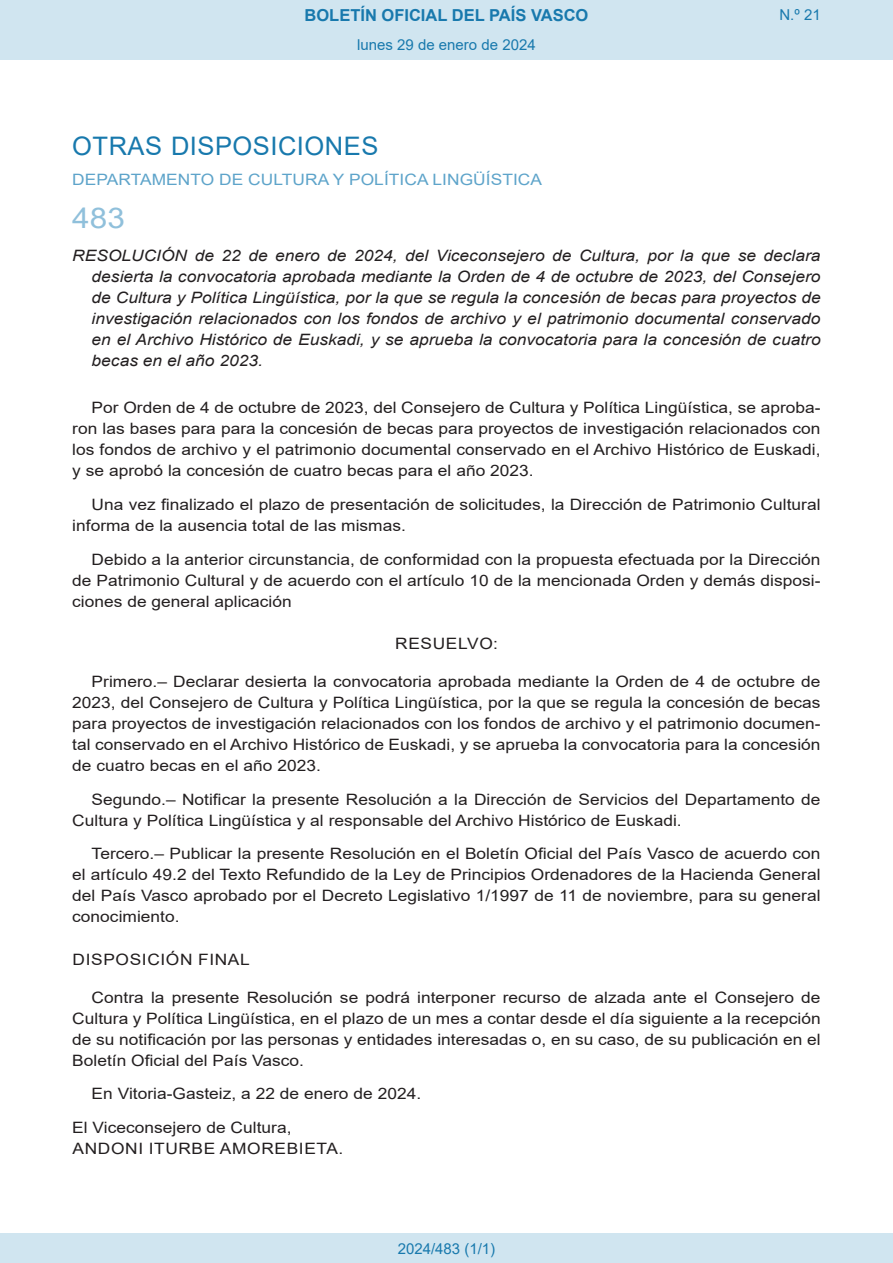
<style>
.page{position:relative;width:893px;height:1263px;background:#fff}
.page>*{position:absolute;margin:0;border:0;box-sizing:border-box;transform-origin:0 0}
.BOPVOrden{font:28.5px "Arial";color:#90c0db;scale:1.11 1}
.BOPVSeccion{font:25.5px "Arial";letter-spacing:.02em;color:#1879ad}
.t1{font:700 16.5px "Arial";color:#1879ad}
.BOPVDetalle{font:15.6px/21px "Arial";color:#231f20;text-align:justify;scale:1.11 1}
.BOPVTitulo{font:italic 15.6px/21px "Arial";color:#231f20;text-align:justify;scale:1.11 1}
.BOPVOrganismo{font:15.6px "Arial";letter-spacing:.005em;color:#5ea4ca;scale:1.11 1}
.BOPVFirmaLugFec{font:15.6px "Arial";color:#231f20;scale:1.11 1}
.BOPVFirmaPuesto{font:15.6px "Arial";color:#231f20;scale:1.11 1}
.BOPVFirmaNombre{font:15.6px "Arial";letter-spacing:.035em;color:#231f20;scale:1.11 1}
.BOPVDisposicion{font:15.6px "Arial";letter-spacing:.035em;color:#231f20;scale:1.11 1}
.BOPVClave{font:15.6px "Arial";letter-spacing:.035em;color:#231f20;scale:1.11 1}
.Paginacion_Centro{font:15px "Arial";color:#1879ad}
</style>
<div class="page">
<div style="left:0;top:0;width:893px;height:60px;background:#d0e5f0"></div>
<div style="left:0;top:1233px;width:893px;height:30px;background:#d0e5f0"></div>
<p class="t1" style="left:305px;top:3px;width:285px">BOLETÍN OFICIAL DEL PAÍS VASCO</p>
<p class="Paginacion_Centro" style="left:357px;top:35px;width:180px">lunes 29 de enero de 2024</p>
<p class="Paginacion_Centro" style="left:779px;top:5px;width:43px">N.º 21</p>
<p class="BOPVSeccion" style="left:72px;top:128px;width:308px">OTRAS DISPOSICIONES</p>
<p class="BOPVOrganismo" style="left:72px;top:169px;width:425px">DEPARTAMENTO DE CULTURA Y POLÍTICA LINGÜÍSTICA</p>
<p class="BOPVOrden" style="left:72px;top:198px;width:49px">483</p>
<p class="BOPVTitulo" style="left:92px;top:246px;width:658px;text-indent:-19px">RESOLUCIÓN de 22 de enero de 2024, del Viceconsejero de Cultura, por la que se declara desierta la convocatoria aprobada mediante la Orden de 4 de octubre de 2023, del Consejero de Cultura y Política Lingüística, por la que se regula la concesión de becas para proyectos de investigación relacionados con los fondos de archivo y el patrimonio documental conservado en el Archivo Histórico de Euskadi, y se aprueba la convocatoria para la concesión de cuatro becas en el año 2023.</p>
<p class="BOPVDetalle" style="left:72px;top:397px;width:676px;text-indent:19px">Por Orden de 4 de octubre de 2023, del Consejero de Cultura y Política Lingüística, se aproba&shy;ron las bases para para la concesión de becas para proyectos de investigación relacionados con los fondos de archivo y el patrimonio documental conservado en el Archivo Histórico de Euskadi, y se aprobó la concesión de cuatro becas para el año 2023.</p>
<p class="BOPVDetalle" style="left:72px;top:494px;width:676px;text-indent:19px">Una vez finalizado el plazo de presentación de solicitudes, la Dirección de Patrimonio Cultural informa de la ausencia total de las mismas.</p>
<p class="BOPVDetalle" style="left:72px;top:548px;width:676px;text-indent:19px">Debido a la anterior circunstancia, de conformidad con la propuesta efectuada por la Dirección de Patrimonio Cultural y de acuerdo con el artículo 10 de la mencionada Orden y demás disposi&shy;ciones de general aplicación</p>
<p class="BOPVClave" style="left:395px;top:633px;width:94px">RESUELVO:</p>
<p class="BOPVDetalle" style="left:72px;top:671px;width:676px;text-indent:19px">Primero.– Declarar desierta la convocatoria aprobada mediante la Orden de 4 de octubre de 2023, del Consejero de Cultura y Política Lingüística, por la que se regula la concesión de becas para proyectos de investigación relacionados con los fondos de archivo y el patrimonio documen&shy;tal conservado en el Archivo Histórico de Euskadi, y se aprueba la convocatoria para la concesión de cuatro becas en el año 2023.</p>
<p class="BOPVDetalle" style="left:72px;top:788px;width:676px;text-indent:19px">Segundo.– Notificar la presente Resolución a la Dirección de Servicios del Departamento de<br>Cultura y Política Lingüística y al responsable del Archivo Histórico de Euskadi.</p>
<p class="BOPVDetalle" style="left:72px;top:843px;width:676px;text-indent:19px">Tercero.– Publicar la presente Resolución en el Boletín Oficial del País Vasco de acuerdo con el artículo 49.2 del Texto Refundido de la Ley de Principios Ordenadores de la Hacienda General del País Vasco aprobado por el Decreto Legislativo 1/1997 de 11 de noviembre, para su general conocimiento.</p>
<p class="BOPVDisposicion" style="left:73px;top:948px;width:161px">DISPOSICIÓN FINAL</p>
<p class="BOPVDetalle" style="left:72px;top:986px;width:676px;text-indent:19px">Contra la presente Resolución se podrá interponer recurso de alzada ante el Consejero de Cultura y Política Lingüística, en el plazo de un mes a contar desde el día siguiente a la recepción de su notificación por las personas y entidades interesadas o, en su caso, de su publicación en el Boletín Oficial del País Vasco.</p>
<p class="BOPVFirmaLugFec" style="left:92px;top:1083px;width:298px">En Vitoria-Gasteiz, a 22 de enero de 2024.</p>
<p class="BOPVFirmaPuesto" style="left:72px;top:1117px;width:199px">El Viceconsejero de Cultura,</p>
<p class="BOPVFirmaNombre" style="left:73px;top:1138px;width:245px">ANDONI ITURBE AMOREBIETA.</p>
<p class="Paginacion_Centro" style="left:398px;top:1238px;width:99px">2024/483 (1/1)</p>
</div>
